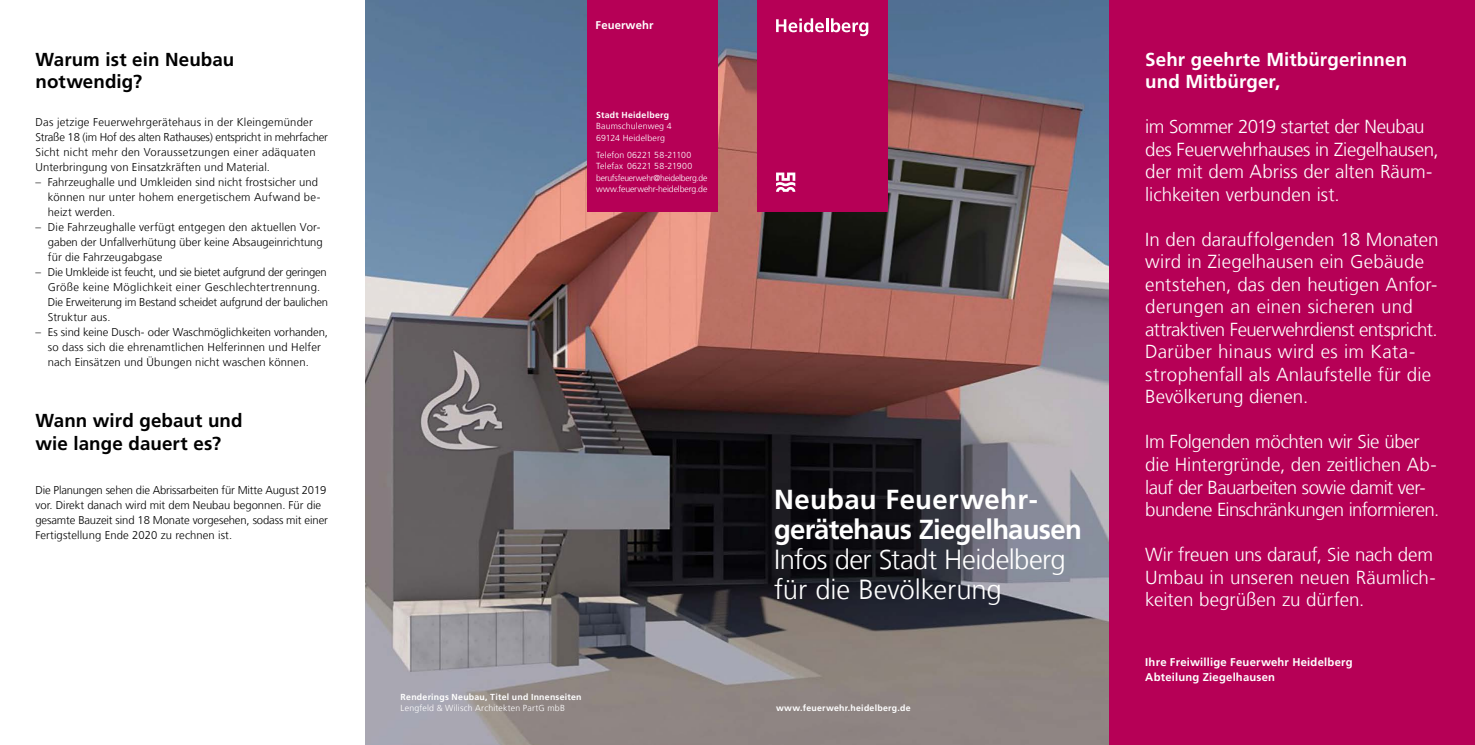
<style>
.page{position:relative;width:1475px;height:745px;background:#fff}
.page>*{position:absolute;margin:0;border:0;box-sizing:border-box;transform-origin:0 0}
.Titel_Unterzeile_22p{font:300 27.5px/30px "Frutiger LT Com";letter-spacing:-.015em;color:#fff}
.Titel_Headline_22pt{font:700 27.5px/30px "Frutiger LT Com";letter-spacing:-.025em;color:#fff}
.Zitat_auf_heidelbeer{font:300 18.75px/22.5px "Frutiger LT Com";letter-spacing:-.005em;color:#fff}
.Zitat_auf_heidelbeer-2{font:300 18.75px/22.5px "Frutiger LT Com";letter-spacing:-.025em;color:#fff}
.Headline_22pt_Frutig{font:700 18.75px/22.5px "Frutiger LT Com";letter-spacing:.005em;color:#000}
.Zitat_auf_heidelbeer-3{font:700 18.75px/22.5px "Frutiger LT Com";letter-spacing:.005em;color:#fff}
.t1{font:300 11.25px/15px "Frutiger LT Com";letter-spacing:.005em;color:#000}
.t2{font:300 11.25px/15px "Frutiger LT Com";letter-spacing:-.015em;color:#000}
.Zitat_auf_heidelbeer-4{font:700 11.25px "Frutiger LT Com";letter-spacing:.02em;color:#fff}
.Markenband_Amtsangab{font:700 11.25px "Frutiger LT Com";letter-spacing:.01em;color:#fff}
.Titel_Webadresse_7pt{font:700 8.75px/11.2px "Frutiger LT Com";letter-spacing:.03em;color:#fff}
.Markenband_Anschrift{font:300 8.75px/11.2px "Frutiger LT Com";letter-spacing:-.01em;color:#fff}
.Markenband_Anschrift-2{font:300 8.75px "Frutiger LT Com";letter-spacing:.02em;color:#fff}
.Markenband_Stadt_Hei{font:700 8.75px "Frutiger LT Com";letter-spacing:.03em;color:#fff}
.s1{font-weight:300}
</style>
<div class="page">
<img style="left:365px;top:0;width:744px;height:744px">
<div style="left:1109px;top:0;width:365px;height:744px;background:#b60056"></div>
<div style="left:586px;top:0;width:131px;height:211px;background:#b60056"></div>
<div style="left:756px;top:0;width:131px;height:211px;background:#b60056"></div>
<svg style="left:776px;top:18px;width:47px;height:14px"></svg>
<hr style="left:825px;top:18px;width:3px;height:14px;background:#fff">
<svg style="left:831px;top:18px;width:37px;height:18px"></svg>
<svg style="left:776px;top:172px;width:19px;height:20px"></svg>
<p class="Headline_22pt_Frutig" style="left:35px;top:48px;width:200px">Warum ist ein Neubau notwendig?</p>
<p class="t1" style="left:35px;top:114px;width:294px">Das jetzige Feuerwehrgerätehaus in der Kleingemünder Straße 18 (im Hof des alten Rathauses) entspricht in mehrfacher Sicht nicht mehr den Voraussetzungen einer adäquaten Unterbringung von Einsatzkräften und Material.</p>
<p class="t1" style="left:48px;top:174px;width:274px;text-indent:-12px">– Fahrzeughalle und Umkleiden sind nicht frostsicher und können nur unter hohem energetischem Aufwand be&shy;heizt werden.</p>
<p class="t1" style="left:48px;top:219px;width:276px;text-indent:-12px">– Die Fahrzeughalle verfügt entgegen den aktuellen Vor&shy;gaben der Unfallverhütung über keine Absaugeinrichtung für die Fahrzeugabgase</p>
<p class="t2" style="left:48px;top:264px;width:282px;text-indent:-12px">– Die Umkleide ist feucht, und sie bietet aufgrund der geringen Größe keine Möglichkeit einer Geschlechtertrennung.<br>Die Erweiterung im Bestand scheidet aufgrund der baulichen Struktur aus.</p>
<p class="t1" style="left:48px;top:324px;width:282px;text-indent:-12px">– Es sind keine Dusch- oder Waschmöglichkeiten vorhanden, so dass sich die ehrenamtlichen Helferinnen und Helfer nach Einsätzen und Übungen nicht waschen können.</p>
<p class="Headline_22pt_Frutig" style="left:35px;top:409px;width:208px">Wann wird gebaut und wie lange dauert es?</p>
<p class="t1" style="left:35px;top:482px;width:294px">Die Planungen sehen die Abrissarbeiten für Mitte August 2019 vor. Direkt danach wird mit dem Neubau begonnen. Für die gesamte Bauzeit sind 18 Monate vorgesehen, sodass mit einer Fertigstellung Ende 2020 zu rechnen ist.</p>
<p class="Markenband_Amtsangab" style="left:595px;top:19px;width:59px">Feuerwehr</p>
<p class="Markenband_Stadt_Hei" style="left:596px;top:110px;width:74px">Stadt Heidelberg</p>
<p class="Markenband_Anschrift-2" style="left:596px;top:121px;width:77px">Baumschulenweg 4</p>
<p class="Markenband_Anschrift-2" style="left:596px;top:133px;width:70px">69124 Heidelberg</p>
<p class="Markenband_Anschrift" style="left:596px;top:149px;width:113px">Telefon 06221 58-21100<br>Telefax 06221 58-21900 berufsfeuerwehr@heidelberg.de</p>
<p class="Markenband_Anschrift" style="left:596px;top:183px;width:113px">www.feuerwehr-heidelberg.de</p>
<p class="Titel_Webadresse_7pt" style="left:400px;top:691px;width:182px">Renderings Neubau, Titel und Innenseiten<br><span class="s1">Lengfeld &amp; Wilisch Architekten PartG mbB</span></p>
<p class="Titel_Headline_22pt" style="left:774px;top:484px;width:309px">Neubau Feuerwehr&shy;gerätehaus Ziegelhausen</p>
<p class="Titel_Unterzeile_22p" style="left:774px;top:544px;width:293px">Infos der Stadt Heidelberg für die Bevölkerung</p>
<p class="Titel_Webadresse_7pt" style="left:776px;top:702px;width:136px">www.feuerwehr.heidelberg.de</p>
<p class="Zitat_auf_heidelbeer-3" style="left:1144px;top:48px;width:263px">Sehr geehrte Mitbürgerinnen und Mitbürger,</p>
<p class="Zitat_auf_heidelbeer" style="left:1144px;top:115px;width:295px">im Sommer 2019 startet der Neubau des Feuerwehrhauses in Ziegelhausen, der mit dem Abriss der alten Räum&shy;lichkeiten verbunden ist.</p>
<p class="Zitat_auf_heidelbeer" style="left:1144px;top:228px;width:295px">In den darauffolgenden 18 Monaten wird in Ziegelhausen ein Gebäude entstehen, das den heutigen Anfor&shy;derungen an einen sicheren und attraktiven Feuerwehrdienst entspricht.<br>Darüber hinaus wird es im Kata&shy;strophenfall als Anlaufstelle für die Bevölkerung dienen.</p>
<p class="Zitat_auf_heidelbeer-2" style="left:1144px;top:430px;width:296px">Im Folgenden möchten wir Sie über die Hintergründe, den zeitlichen Ab&shy;lauf der Bauarbeiten sowie damit ver&shy;bundene Einschränkungen informieren.</p>
<p class="Zitat_auf_heidelbeer" style="left:1144px;top:543px;width:292px">Wir freuen uns darauf, Sie nach dem<br>Umbau in unseren neuen Räumlich&shy;keiten begrüßen zu dürfen.</p>
<p class="Zitat_auf_heidelbeer-4" style="left:1144px;top:655px;width:209px">Ihre Freiwillige Feuerwehr Heidelberg</p>
<p class="Zitat_auf_heidelbeer-4" style="left:1144px;top:670px;width:131px">Abteilung Ziegelhausen</p>
</div>
